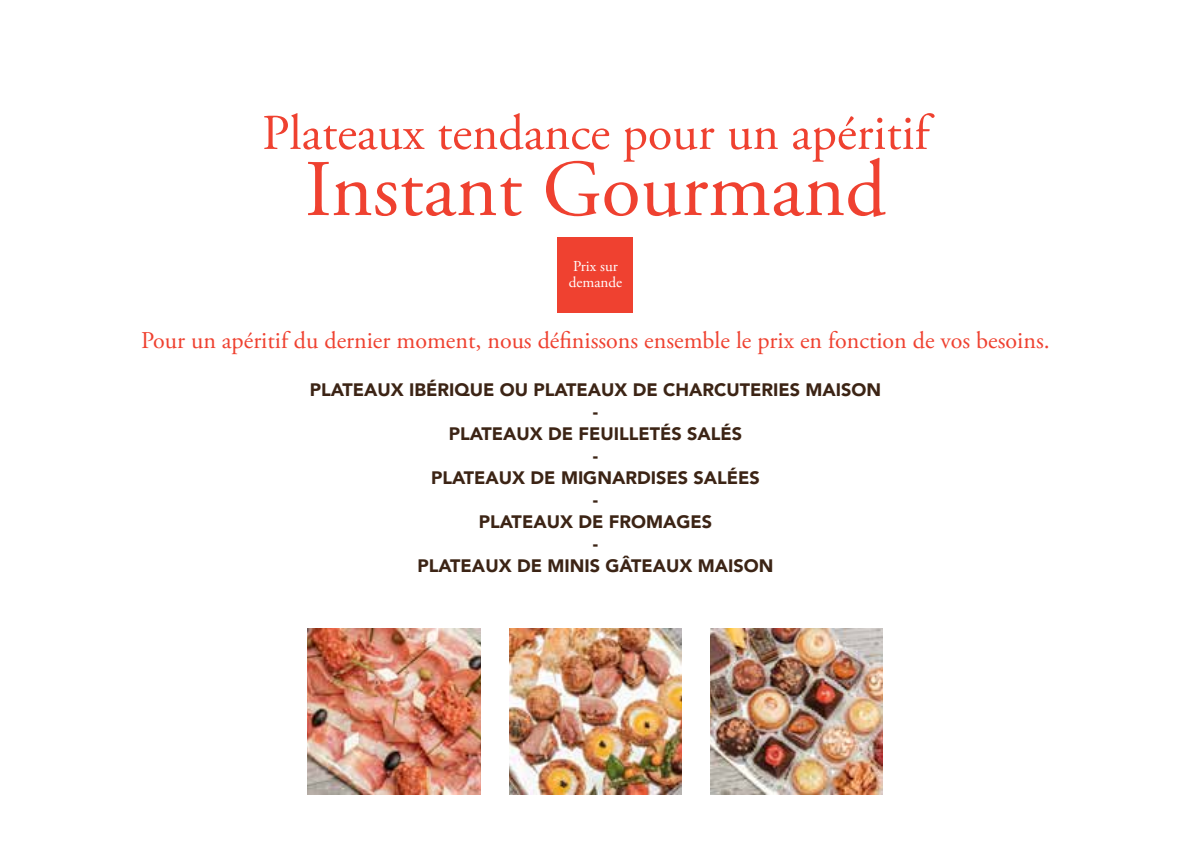
<style>
.page{position:relative;width:1191px;height:851px;background:#fff}
.page>*{position:absolute;margin:0;border:0;box-sizing:border-box;transform-origin:0 0}
.t1{font:80px "Adobe Garamond Pro";color:#ef4130}
.t2{font:50px "Adobe Garamond Pro";color:#ef4130}
.t3{font:24px "Adobe Garamond Pro";color:#ef4130}
.t4{font:900 18px/22px "Avenir";color:#3c2415;text-align:center}
.t5{font:15.2px/16px "Adobe Garamond Pro";color:#fff}
</style>
<div class="page">
<img style="left:308px;top:628px;width:172px;height:166px">
<img style="left:509px;top:628px;width:172px;height:166px">
<img style="left:710px;top:628px;width:172px;height:166px">
<div style="left:557px;top:236px;width:76px;height:76px;background:#ef4130"></div>
<h2 class="t2" style="left:262px;top:103px;width:668px">Plateaux tendance pour un apéritif</h2>
<h1 class="t1" style="left:305px;top:141px;width:583px">Instant Gourmand</h1>
<p class="t5" style="left:569px;top:259px;width:55px">Prix sur demande</p>
<h3 class="t3" style="left:141px;top:325px;width:910px">Pour un apéritif du dernier moment, nous définissons ensemble le prix en fonction de vos besoins.</h3>
<p class="t4" style="left:310px;top:378px;width:573px">PLATEAUX IBÉRIQUE OU PLATEAUX DE CHARCUTERIES MAISON -<br>PLATEAUX DE FEUILLETÉS SALÉS<br>-<br>PLATEAUX DE MIGNARDISES SALÉES<br>-<br>PLATEAUX DE FROMAGES<br>-<br>PLATEAUX DE MINIS GÂTEAUX MAISON</p>
</div>
